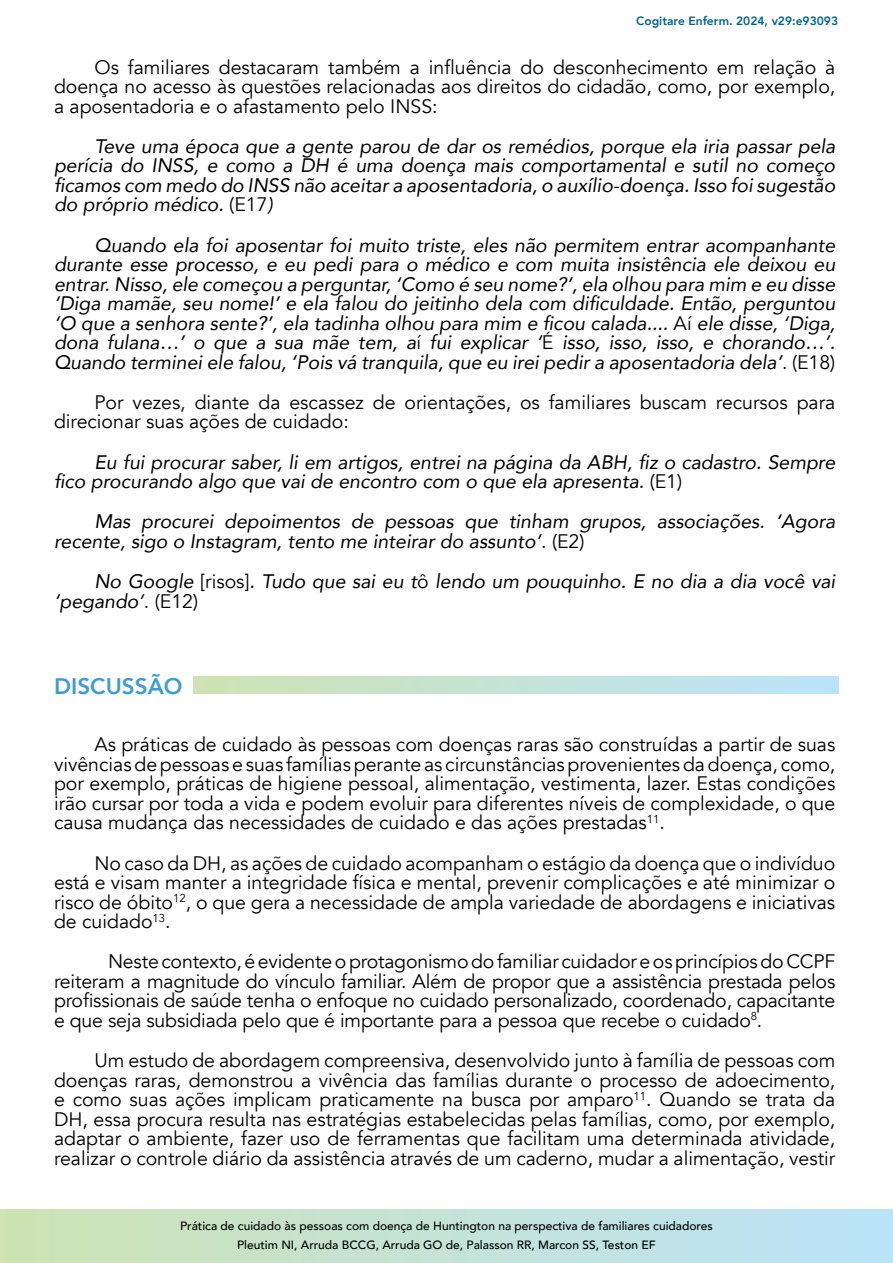
<style>
.page{position:relative;width:893px;height:1263px;background:#fff}
.page>*{position:absolute;margin:0;border:0;box-sizing:border-box;transform-origin:0 0}
.t1{font:800 22.5px "Avenir";color:#409cd4}
.t2{font:19.5px/19.5px "Avenir";color:#000;text-align:justify}
.t3{font:italic 19.5px/19.5px "Avenir";color:#000}
.t4{font:500 12px/18.6px "Avenir";color:#000;text-align:center}
.t5{font:800 12px "Avenir";color:#00658f}
.s1{font-style:normal}
</style>
<div class="page">
<svg style="left:0;top:1209px;width:893px;height:54px;background:#c4e2d6"></svg>
<div style="left:193px;top:676px;width:645px;height:17px;background:linear-gradient(to right,#cee2b2,#bae3fb)"></div>
<p class="t5" style="left:636px;top:12px;width:203px">Cogitare Enferm. 2024, v29:e93093</p>
<p class="t2" style="left:54px;top:57px;width:783px;text-indent:40px">Os familiares destacaram também a influência do desconhecimento em relação à doença no acesso às questões relacionadas aos direitos do cidadão, como, por exemplo, a aposentadoria e o afastamento pelo INSS:</p>
<p class="t3" style="left:54px;top:136px;width:783px;text-align:justify;text-indent:40px">Teve uma época que a gente parou de dar os remédios, porque ela iria passar pela perícia do INSS, e como a DH é uma doença mais comportamental e sutil no começo ficamos com medo do INSS não aceitar a aposentadoria, o auxílio-doença. Isso foi sugestão do próprio médico. <span class="s1">(E17</span>)</p>
<p class="t3" style="left:54px;top:235px;width:783px;text-align:justify;text-indent:40px">Quando ela foi aposentar foi muito triste, eles não permitem entrar acompanhante durante esse processo, e eu pedi para o médico e com muita insistência ele deixou eu entrar. Nisso, ele começou a perguntar, ‘Como é seu nome?’, ela olhou para mim e eu disse ‘Diga mamãe, seu nome!’ e ela falou do jeitinho dela com dificuldade. Então, perguntou ‘O que a senhora sente?’, ela tadinha olhou para mim e ficou calada.... <span class="s1">Aí</span> ele disse, ‘Diga, dona fulana…’ o que a sua mãe tem, a<span class="s1">í</span> fui explicar ‘<span class="s1">É</span> isso, isso, isso, e chorando…’.<br>Quando terminei ele falou, ‘Pois vá tranquila, que eu irei pedir a aposentadoria dela’<span class="s1">. (E18)</span></p>
<p class="t2" style="left:54px;top:393px;width:783px;text-indent:40px">Por vezes, diante da escassez de orientações, os familiares buscam recursos para direcionar suas ações de cuidado:</p>
<p class="t3" style="left:54px;top:452px;width:783px;text-indent:40px">Eu fui procurar saber, li em artigos, entrei na página da ABH, fiz o cadastro. Sempre fico procurando algo que vai de encontro com o que ela apresenta. <span class="s1">(E1)</span></p>
<p class="t3" style="left:54px;top:512px;width:783px;text-indent:40px">Mas procurei depoimentos de pessoas que tinham grupos, associações. ‘Agora recente, sigo o Instagram, tento me inteirar do assunto’<span class="s1">. (E2)</span></p>
<p class="t3" style="left:54px;top:571px;width:783px;text-indent:40px">No Google <span class="s1">[risos]</span>. Tudo que sai eu t<span class="s1">ô</span> lendo um pouquinho. E no dia a dia você vai ‘pegando’<span class="s1">. (E12)</span></p>
<p class="t1" style="left:54px;top:669px;width:130px">DISCUSSÃO</p>
<p class="t2" style="left:54px;top:735px;width:783px;text-indent:40px">As práticas de cuidado às pessoas com doenças raras são construídas a partir de suas vivências de pessoas e suas famílias perante as circunstâncias provenientes da doença, como, por exemplo, práticas de higiene pessoal, alimentação, vestimenta, lazer. Estas condições irão cursar por toda a vida e podem evoluir para diferentes níveis de complexidade, o que causa mudança das necessidades de cuidado e das ações prestadas<sup>11</sup>.</p>
<p class="t2" style="left:54px;top:854px;width:783px;text-indent:40px">No caso da DH, as ações de cuidado acompanham o estágio da doença que o indivíduo está e visam manter a integridade física e mental, prevenir complicações e até minimizar o risco de óbito<sup>12</sup>, o que gera a necessidade de ampla variedade de abordagens e iniciativas de cuidado<sup>13</sup>.</p>
<p class="t2" style="left:54px;top:952px;width:783px;text-indent:54px">Neste contexto, é evidente o protagonismo do familiar cuidador e os princípios do CCPF reiteram a magnitude do vínculo familiar. Além de propor que a assistência prestada pelos profissionais de saúde tenha o enfoque no cuidado personalizado, coordenado, capacitante e que seja subsidiada pelo que é importante para a pessoa que recebe o cuidado<sup>8</sup>.</p>
<p class="t2" style="left:54px;top:1051px;width:783px;text-indent:40px">Um estudo de abordagem compreensiva, desenvolvido junto à família de pessoas com doenças raras, demonstrou a vivência das famílias durante o processo de adoecimento, e como suas ações implicam praticamente na busca por amparo<sup>11</sup>. Quando se trata da DH, essa procura resulta nas estratégias estabelecidas pelas famílias, como, por exemplo, adaptar o ambiente, fazer uso de ferramentas que facilitam uma determinada atividade, realizar o controle diário da assistência através de um caderno, mudar a alimentação, vestir</p>
<p class="t4" style="left:180px;top:1216px;width:534px">Prática de cuidado às pessoas com doença de Huntington na perspectiva de familiares cuidadores<br>Pleutim NI, Arruda BCCG, Arruda GO de, Palasson RR, Marcon SS, Teston EF</p>
</div>
